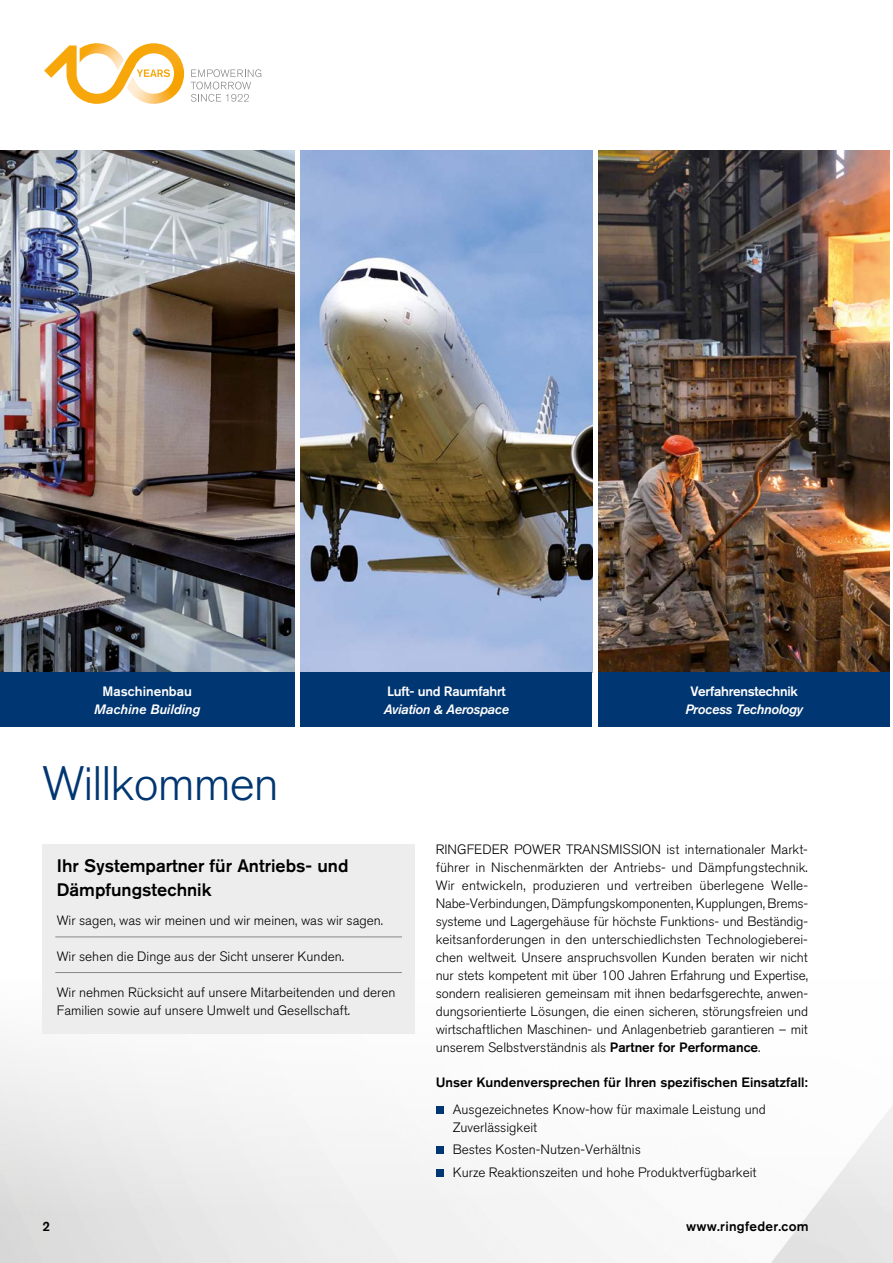
<style>
.page{position:relative;width:893px;height:1263px;background:#fff}
.page>*{position:absolute;margin:0;border:0;box-sizing:border-box;transform-origin:0 0}
.t1{font:300 48px "Akzidenz Grotesk BE";letter-spacing:-.02em;color:#003671}
.t2{font:500 18px/24px "Akzidenz Grotesk BE";color:#000}
.t3{font:300 13.5px/18px "Akzidenz Grotesk BE";color:#000}
.t4{font:500 13.5px "Akzidenz Grotesk BE";color:#000}
.t5{font:italic 500 13.5px "Akzidenz Grotesk BE";letter-spacing:-.02em;color:#fff}
.t6{font:500 13.5px "Akzidenz Grotesk BE";letter-spacing:-.02em;color:#fff}
.t7{font:500 13.5px "Akzidenz Grotesk BE";letter-spacing:.02em;color:#000}
.t8{font:italic 500 13.5px "Akzidenz Grotesk BE";color:#fff}
.t9{font:500 13.5px "Akzidenz Grotesk BE";color:#fff}
.s1{font-weight:500}
</style>
<div class="page">
<img style="left:0;top:151px;width:294px;height:522px">
<img style="left:301px;top:151px;width:291px;height:522px">
<img style="left:598px;top:151px;width:292px;height:522px">
<div style="left:0;top:673px;width:294px;height:54px;background:#003671"></div>
<div style="left:301px;top:673px;width:291px;height:54px;background:#003671"></div>
<div style="left:598px;top:673px;width:292px;height:54px;background:#003671"></div>
<svg style="left:191px;top:69px;width:70px;height:33px"></svg>
<svg style="left:44px;top:43px;width:140px;height:61px"></svg>
<div style="left:43px;top:844px;width:372px;height:190px;background:#ededed"></div>
<div style="left:436px;top:1106px;width:8px;height:8px;background:#003671"></div>
<div style="left:436px;top:1146px;width:8px;height:8px;background:#003671"></div>
<div style="left:436px;top:1169px;width:8px;height:8px;background:#003671"></div>
<hr style="left:55px;top:936px;width:347px;height:1px;background:#878787">
<hr style="left:55px;top:972px;width:347px;height:1px;background:#878787">
<p class="t9" style="left:103px;top:683px;width:91px">Maschinenbau</p>
<p class="t8" style="left:94px;top:701px;width:108px">Machine Building</p>
<h1 class="t1" style="left:43px;top:756px;width:238px">Willkommen</h1>
<p class="t6" style="left:387px;top:683px;width:120px">Luft- und Raumfahrt</p>
<p class="t5" style="left:384px;top:701px;width:127px">Aviation &amp; Aerospace</p>
<p class="t6" style="left:690px;top:683px;width:109px">Verfahrenstechnik</p>
<p class="t5" style="left:685px;top:701px;width:119px">Process Technology</p>
<h2 class="t2" style="left:57px;top:853px;width:293px">Ihr Systempartner für Antriebs- und<br>Dämpfungstechnik</h2>
<p class="t3" style="left:57px;top:911px;width:328px">Wir sagen, was wir meinen und wir meinen, was wir sagen.</p>
<p class="t3" style="left:57px;top:947px;width:289px">Wir sehen die Dinge aus der Sicht unserer Kunden.</p>
<p class="t3" style="left:57px;top:983px;width:340px">Wir nehmen Rücksicht auf unsere Mitarbeitenden und deren<br>Familien sowie auf unsere Umwelt und Gesellschaft.</p>
<p class="t3" style="left:436px;top:841px;width:374px;text-align:justify">RINGFEDER POWER TRANSMISSION ist internationaler Markt&shy;führer in Nischenmärkten der Antriebs- und Dämpfungstechnik.<br>Wir entwickeln, produzieren und vertreiben überlegene Welle-Nabe-Verbindungen, Dämpfungskomponenten, Kupplungen, Brems&shy;systeme und Lagergehäuse für höchste Funktions- und Beständig&shy;keitsanforderungen in den unterschiedlichsten Technologieberei&shy;chen weltweit. Unsere anspruchsvollen Kunden beraten wir nicht nur stets kompetent mit über 100 Jahren Erfahrung und Expertise, sondern realisieren gemeinsam mit ihnen bedarfsgerechte, anwen&shy;dungsorientierte Lösungen, die einen sicheren, störungsfreien und wirtschaftlichen Maschinen- und Anlagenbetrieb garantieren – mit unserem Selbstverständnis als <span class="s1">Partner for Performance</span>.</p>
<p class="t4" style="left:436px;top:1073px;width:374px">Unser Kundenversprechen für Ihren spezifischen Einsatzfall:</p>
<p class="t3" style="left:453px;top:1100px;width:315px">Ausgezeichnetes Know-how für maximale Leistung und<br>Zuverlässigkeit</p>
<p class="t3" style="left:453px;top:1138px;width:305px;line-height:22.5px">Bestes Kosten-Nutzen-Verhältnis<br>Kurze Reaktionszeiten und hohe Produktverfügbarkeit</p>
<p class="t4" style="left:43px;top:1218px;width:9px">2</p>
<p class="t7" style="left:686px;top:1218px;width:124px">www.ringfeder.com</p>
</div>
